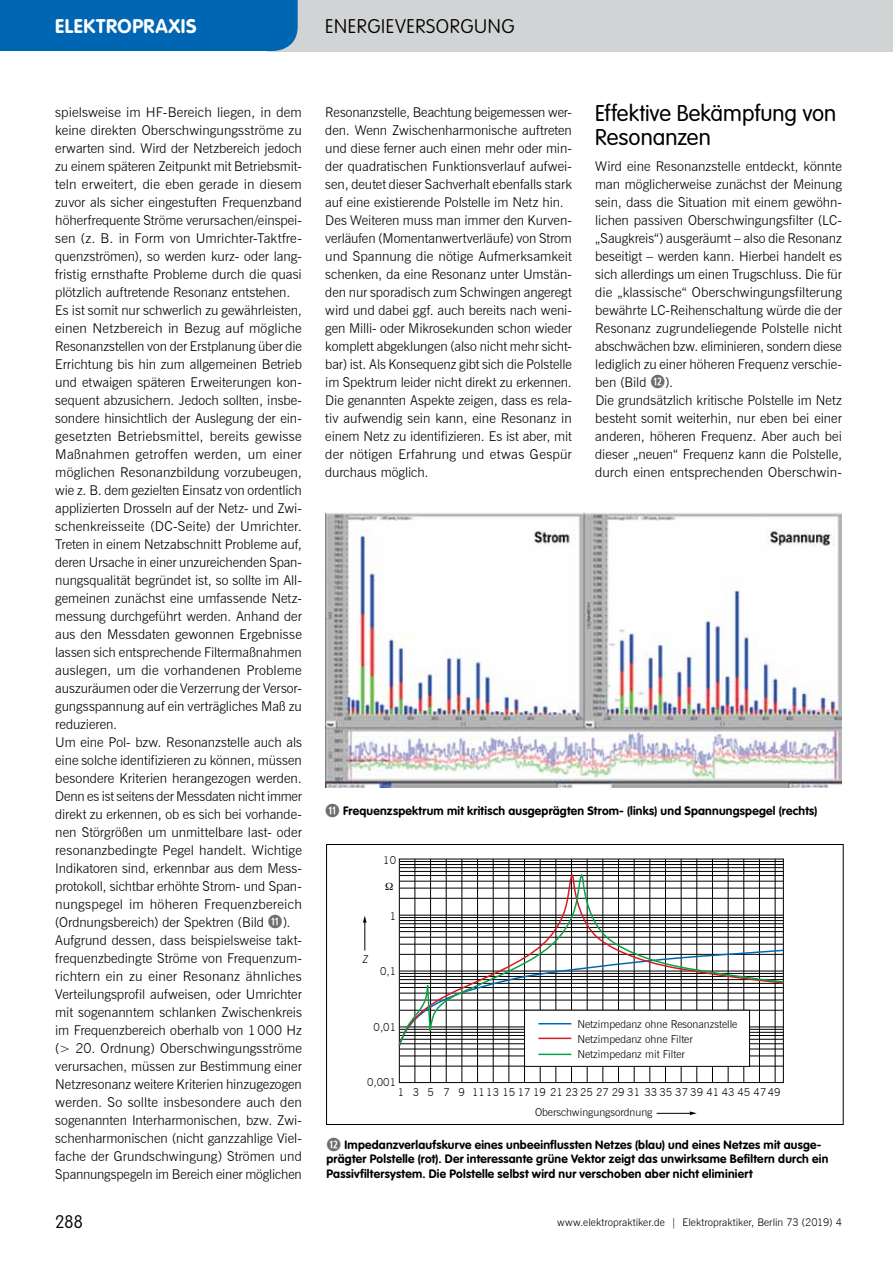
<style>
.page{position:relative;width:893px;height:1263px;background:#fff}
.page>*{position:absolute;margin:0;border:0;box-sizing:border-box;transform-origin:0 0}
.t1{font:300 22.5px/24px "VAG Rounded Std";color:#000}
.t2{font:100 19.5px "VAG Rounded Std";letter-spacing:.035em;color:#000}
.t3{font:700 19.5px "VAG Rounded Std";letter-spacing:.035em;color:#fff}
.t4{font:100 18px "VAG Rounded Std";color:#000}
.t5{font:300 13.5px/18px "News Gothic BT";color:#000}
.t6{font:700 12px/14.2px "VAG Rounded Std";letter-spacing:.02em;color:#000}
.t7{font:300 10.8px/15px "News Gothic BT";color:#000}
.t8{font:italic 300 10.8px "News Gothic BT";color:#000}
.t9{font:300 10.5px "News Gothic BT";letter-spacing:.005em;color:#000}
.s1{font-family:"Combi Numerals Ltd";font-weight:400;font-size:18px;color:#6d6e71}
</style>
<div class="page">
<div style="left:268px;top:0;width:625px;height:51px;background:#d1d3d4"></div>
<div style="left:0;top:0;width:298px;height:51px;background:#0066b3"></div>
<img style="left:326px;top:513px;width:516px;height:275px">
<hr style="left:400px;top:861px;width:383px;height:1px;background:#000">
<hr style="left:400px;top:864px;width:383px;height:1px;background:#000">
<hr style="left:400px;top:867px;width:383px;height:1px;background:#000">
<hr style="left:400px;top:1049px;width:383px;height:1px;background:#000">
<hr style="left:400px;top:1056px;width:383px;height:1px;background:#000">
<hr style="left:400px;top:1066px;width:383px;height:1px;background:#000">
<hr style="left:415px;top:859px;width:1px;height:223px;background:#000">
<hr style="left:430px;top:859px;width:1px;height:223px;background:#000">
<hr style="left:446px;top:859px;width:1px;height:223px;background:#000">
<hr style="left:462px;top:859px;width:1px;height:223px;background:#000">
<hr style="left:477px;top:859px;width:1px;height:223px;background:#000">
<hr style="left:493px;top:859px;width:1px;height:223px;background:#000">
<hr style="left:509px;top:859px;width:1px;height:223px;background:#000">
<hr style="left:524px;top:859px;width:1px;height:223px;background:#000">
<hr style="left:540px;top:859px;width:1px;height:223px;background:#000">
<hr style="left:556px;top:859px;width:1px;height:223px;background:#000">
<hr style="left:571px;top:859px;width:1px;height:223px;background:#000">
<hr style="left:587px;top:859px;width:1px;height:223px;background:#000">
<hr style="left:603px;top:859px;width:1px;height:223px;background:#000">
<hr style="left:618px;top:859px;width:1px;height:223px;background:#000">
<hr style="left:634px;top:859px;width:1px;height:223px;background:#000">
<hr style="left:650px;top:859px;width:1px;height:223px;background:#000">
<hr style="left:665px;top:859px;width:1px;height:223px;background:#000">
<hr style="left:681px;top:859px;width:1px;height:223px;background:#000">
<hr style="left:697px;top:859px;width:1px;height:223px;background:#000">
<hr style="left:712px;top:859px;width:1px;height:223px;background:#000">
<hr style="left:728px;top:859px;width:1px;height:223px;background:#000">
<hr style="left:743px;top:859px;width:1px;height:223px;background:#000">
<hr style="left:759px;top:859px;width:1px;height:223px;background:#000">
<hr style="left:775px;top:859px;width:1px;height:223px;background:#000">
<svg style="left:398px;top:871px;width:386px;height:174px"></svg>
<hr style="left:657px;top:1113px;width:34px;height:1px;background:#000">
<svg style="left:690px;top:1111px;width:7px;height:4px"></svg>
<svg style="left:363px;top:916px;width:4px;height:34px"></svg>
<div style="left:524px;top:1010px;width:225px;height:56px;background:#fff"></div>
<hr style="left:538px;top:1023px;width:33px;height:1px;background:#0066b3">
<hr style="left:538px;top:1037px;width:33px;height:2px;background:#d71920">
<hr style="left:538px;top:1053px;width:33px;height:2px;background:#0aa245">
<div style="left:326px;top:844px;width:518px;height:281px;border:1px solid #000"></div>
<h2 class="t3" style="left:55px;top:15px;width:143px">Elektropraxis</h2>
<h2 class="t2" style="left:325px;top:15px;width:191px">ENERGIEVERSORGUNG</h2>
<p class="t5" style="left:55px;top:103px;width:248px">spielsweise im HF-Bereich liegen, in dem keine direkten Oberschwingungsströme zu erwarten sind. Wird der Netzbereich jedoch zu einem späteren Zeitpunkt mit Betriebsmit&shy;teln erweitert, die eben gerade in diesem zuvor als sicher eingestuften Frequenzband höherfrequente Ströme verursachen/einspei&shy;sen (z. B. in Form von Umrichter-Taktfre&shy;quenzströmen), so werden kurz- oder lang&shy;fristig ernsthafte Probleme durch die quasi plötzlich auftretende Resonanz entstehen.<br>Es ist somit nur schwerlich zu gewährleisten, einen Netzbereich in Bezug auf mögliche Resonanzstellen von der Erstplanung über die Errichtung bis hin zum allgemeinen Betrieb und etwaigen späteren Erweiterungen kon&shy;sequent abzusichern. Jedoch sollten, insbe&shy;sondere hinsichtlich der Auslegung der ein&shy;gesetzten Betriebsmittel, bereits gewisse Maßnahmen getroffen werden, um einer möglichen Resonanzbildung vorzubeugen, wie z. B. dem gezielten Einsatz von ordentlich applizierten Drosseln auf der Netz- und Zwi&shy;schenkreisseite (DC-Seite) der Umrichter.<br>Treten in einem Netzabschnitt Probleme auf, deren Ursache in einer unzureichenden Span&shy;nungsqualität begründet ist, so sollte im All&shy;gemeinen zunächst eine umfassende Netz&shy;messung durchgeführt werden. Anhand der aus den Messdaten gewonnen Ergebnisse lassen sich entsprechende Filtermaßnahmen auslegen, um die vorhandenen Probleme auszuräumen oder die Verzerrung der Versor&shy;gungsspannung auf ein verträgliches Maß zu reduzieren.<br>Um eine Pol- bzw. Resonanzstelle auch als eine solche identifizieren zu können, müssen besondere Kriterien herangezogen werden.<br>Denn es ist seitens der Messdaten nicht immer direkt zu erkennen, ob es sich bei vorhande&shy;nen Störgrößen um unmittelbare last- oder resonanzbedingte Pegel handelt. Wichtige Indikatoren sind, erkennbar aus dem Mess&shy;protokoll, sichtbar erhöhte Strom- und Span&shy;nungspegel im höheren Frequenzbereich (Ordnungsbereich) der Spektren (Bild <span class="s1">11</span>).<br>Aufgrund dessen, dass beispielsweise takt&shy;frequenzbedingte Ströme von Frequenzum&shy;richtern ein zu einer Resonanz ähnliches Verteilungsprofil aufweisen, oder Umrichter mit sogenanntem schlanken Zwischenkreis im Frequenzbereich oberhalb von 1000 Hz (&gt; 20. Ordnung) Oberschwingungsströme verursachen, müssen zur Bestimmung einer Netzresonanz weitere Kriterien hinzugezogen werden. So sollte insbesondere auch den sogenannten Interharmonischen, bzw. Zwi&shy;schenharmonischen (nicht ganzzahlige Viel&shy;fache der Grundschwingung) Strömen und Spannungspegeln im Bereich einer möglichen</p>
<p class="t5" style="left:325px;top:103px;width:248px">Resonanzstelle, Beachtung beigemessen wer&shy;den. Wenn Zwischenharmonische auftreten und diese ferner auch einen mehr oder min&shy;der quadratischen Funktionsverlauf aufwei&shy;sen, deutet dieser Sachverhalt ebenfalls stark auf eine existierende Polstelle im Netz hin.<br>Des Weiteren muss man immer den Kurven&shy;verläufen (Momentanwertverläufe) von Strom und Spannung die nötige Aufmerksamkeit schenken, da eine Resonanz unter Umstän&shy;den nur sporadisch zum Schwingen angeregt wird und dabei ggf. auch bereits nach weni&shy;gen Milli- oder Mikrosekunden schon wieder komplett abgeklungen (also nicht mehr sicht&shy;bar) ist. Als Konsequenz gibt sich die Polstelle im Spektrum leider nicht direkt zu erkennen.<br>Die genannten Aspekte zeigen, dass es rela&shy;tiv aufwendig sein kann, eine Resonanz in einem Netz zu identifizieren. Es ist aber, mit der nötigen Erfahrung und etwas Gespür durchaus möglich.</p>
<h1 class="t1" style="left:595px;top:102px;width:243px">Effektive Bekämpfung von<br>Resonanzen</h1>
<p class="t5" style="left:595px;top:157px;width:248px">Wird eine Resonanzstelle entdeckt, könnte man möglicherweise zunächst der Meinung sein, dass die Situation mit einem gewöhn&shy;lichen passiven Oberschwingungsfilter (LC-„Saugkreis“) ausgeräumt – also die Resonanz beseitigt – werden kann. Hierbei handelt es sich allerdings um einen Trugschluss. Die für die „klassische“ Oberschwingungsfilterung bewährte LC-Reihenschaltung würde die der Resonanz zugrundeliegende Polstelle nicht abschwächen bzw. eliminieren, sondern diese lediglich zu einer höheren Frequenz verschie&shy;ben (Bild <span class="s1">12</span>).<br>Die grundsätzlich kritische Polstelle im Netz besteht somit weiterhin, nur eben bei einer anderen, höheren Frequenz. Aber auch bei dieser „neuen“ Frequenz kann die Polstelle, durch einen entsprechenden Oberschwin-</p>
<p class="t6" style="left:325px;top:804px;width:494px"><span class="s1">11</span> Frequenzspektrum mit kritisch ausgeprägten Strom- (links) und Spannungspegel (rechts)</p>
<p class="t7" style="left:383px;top:853px;width:14px">10</p>
<p class="t7" style="left:390px;top:908px;width:8px">1</p>
<p class="t8" style="left:363px;top:953px;width:7px">Z</p>
<p class="t7" style="left:380px;top:964px;width:18px">0,1</p>
<p class="t7" style="left:577px;top:1016px;width:161px">Netzimpedanz ohne Resonanzstelle<br>Netzimpedanz ohne Filter<br>Netzimpedanz mit Filter</p>
<p class="t7" style="left:374px;top:1019px;width:24px">0,01</p>
<p class="t7" style="left:367px;top:1075px;width:30px">0,001</p>
<p class="t7" style="left:535px;top:1082px;width:247px;line-height:20px;text-indent:-137px">1 3 5 7 9 1113 151719 212325 27 2931 3335 3739 4143 45 4749<br>Oberschwingungsordnung</p>
<p class="t6" style="left:327px;top:1138px;width:503px"><span class="s1">12</span> Impedanzverlaufskurve eines unbeeinflussten Netzes (blau) und eines Netzes mit ausge&shy;prägter Polstelle (rot). Der interessante grüne Vektor zeigt das unwirksame Befiltern durch ein<br>Passivfiltersystem. Die Polstelle selbst wird nur verschoben aber nicht eliminiert</p>
<h3 class="t4" style="left:55px;top:1211px;width:29px">288</h3>
<p class="t9" style="left:557px;top:1216px;width:286px">www.elektropraktiker.de | Elektropraktiker, Berlin 73 (2019) 4</p>
</div>
